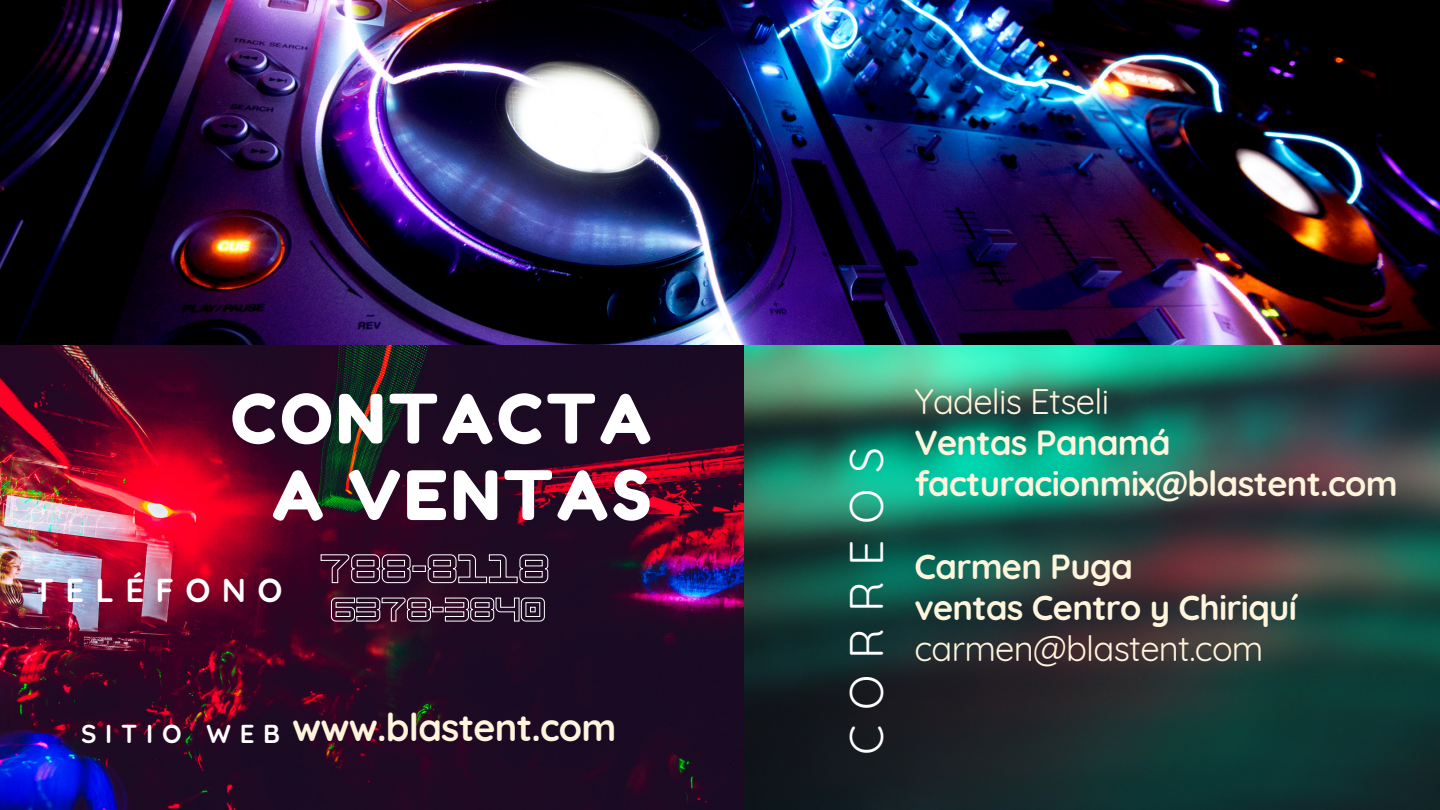
<style>
.page{position:relative;width:1440px;height:810px;background:#fff}
.page>*{position:absolute;margin:0;border:0;box-sizing:border-box;transform-origin:0 0}
.t1{font:67.9px/76.5px "Fredoka One";letter-spacing:.05em;color:#fff;text-align:right}
.t2{font:46px "Quicksand";letter-spacing:.34em;color:#fff}
.t3{font:700 38px "Quicksand";letter-spacing:-.02em;color:#fff5dd}
.t4{font:700 34.7px/41.2px "Quicksand";letter-spacing:-.02em;color:#fff5dd}
.t5{font:34.7px "Quicksand";letter-spacing:-.02em;color:#fff5dd}
.t6{font:700 33.1px "Quicksand";letter-spacing:.34em;color:#fff}
.s1{font-size:25.9px;color:#fff}
</style>
<div class="page">
<img style="left:0;top:0;width:1440px;height:345px">
<img style="left:0;top:345px;width:744px;height:465px">
<img style="left:744px;top:345px;width:696px;height:465px">
<svg style="left:320px;top:554px;width:228px;height:29px;background:#4e3349"></svg>
<svg style="left:331px;top:597px;width:214px;height:25px;background:#584054"></svg>
<h1 class="t1" style="left:231px;top:380px;width:422px">CONTACTA<br>A VENTAS</h1>
<p class="t6" style="left:33px;top:569px;width:250px">TELÉFONO</p>
<p class="t3" style="left:81px;top:703px;width:537px"><span class="s1">S I T I O W E B</span> www.blastent.com</p>
<h2 class="t2" style="left:837px;top:755px;width:309px;rotate:-90deg">CORREOS</h2>
<p class="t5" style="left:914px;top:379px;width:196px">Yadelis Etseli</p>
<p class="t4" style="left:914px;top:421px;width:485px">Ventas Panamá facturacionmix@blastent.com</p>
<p class="t4" style="left:914px;top:545px;width:384px">Carmen Puga<br>ventas Centro y Chiriquí</p>
<p class="t5" style="left:914px;top:626px;width:351px">carmen@blastent.com</p>
</div>
